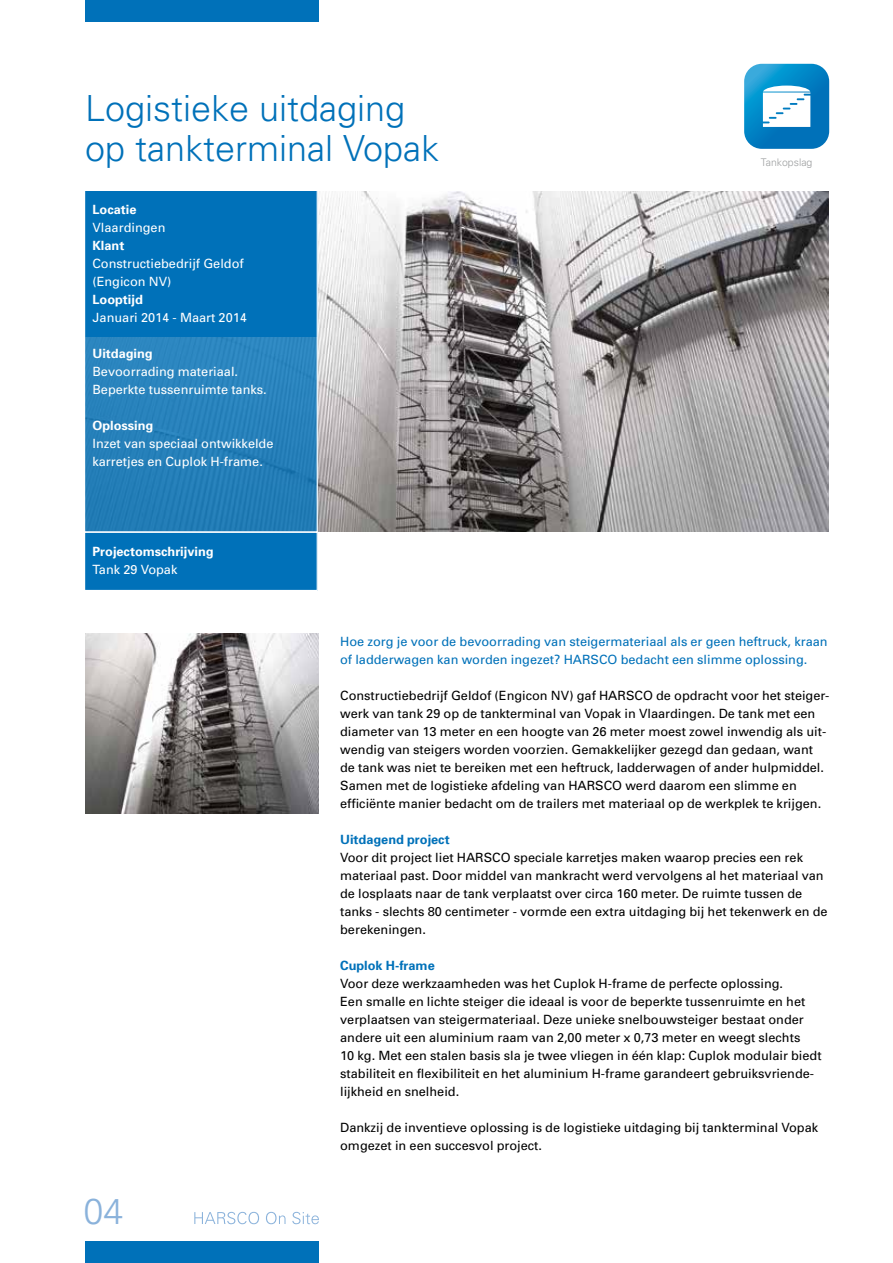
<style>
.page{position:relative;width:893px;height:1263px;background:#fff}
.page>*{position:absolute;margin:0;border:0;box-sizing:border-box;transform-origin:0 0}
.t1{font:300 36px/40.5px "Univers";color:#0071b9}
.t2{font:300 36px "Univers";color:#8ab2db}
.t3{font:12.75px/18px "Univers";color:#000}
.t4{font:12.75px/18px "Univers";color:#fff}
.t5{font:12.75px/18px "Univers";color:#0071b9}
.t6{font:700 12.75px "Univers";color:#fff}
.t7{font:700 12.75px "Univers";color:#0071b9}
.t8{font:300 10.5px "Univers";color:#9c9e9f}
</style>
<div class="page">
<svg style="left:744px;top:64px;width:85px;height:85px"></svg>
<img style="left:318px;top:191px;width:510px;height:340px">
<div style="left:84px;top:191px;width:234px;height:340px;background:#2781ba"></div>
<div style="left:84px;top:531px;width:234px;height:60px;background:#0071b9"></div>
<div style="left:84px;top:191px;width:234px;height:146px;background:#0071b9"></div>
<div style="left:84px;top:180px;width:234px;height:353px;border:1px solid #fff"></div>
<div style="left:84px;top:531px;width:234px;height:60px;border:1px solid #fff"></div>
<img style="left:85px;top:634px;width:234px;height:180px">
<div style="left:85px;top:0;width:234px;height:21px;background:#0071b9"></div>
<div style="left:85px;top:1242px;width:234px;height:21px;background:#0071b9"></div>
<svg style="left:194px;top:1212px;width:125px;height:12px"></svg>
<h1 class="t1" style="left:85px;top:86px;width:356px">Logistieke uitdaging op tankterminal Vopak</h1>
<p class="t6" style="left:92px;top:202px;width:45px">Locatie</p>
<p class="t4" style="left:92px;top:219px;width:74px">Vlaardingen</p>
<p class="t6" style="left:92px;top:238px;width:33px">Klant</p>
<p class="t4" style="left:92px;top:255px;width:153px">Constructiebedrijf Geldof (Engicon NV)</p>
<p class="t6" style="left:92px;top:292px;width:52px">Looptijd</p>
<p class="t4" style="left:92px;top:309px;width:156px">Januari 2014 - Maart 2014</p>
<p class="t6" style="left:92px;top:346px;width:62px">Uitdaging</p>
<p class="t4" style="left:92px;top:363px;width:176px">Bevoorrading materiaal.<br>Beperkte tussenruimte tanks.</p>
<p class="t6" style="left:92px;top:418px;width:62px">Oplossing</p>
<p class="t4" style="left:92px;top:435px;width:183px">Inzet van speciaal ontwikkelde karretjes en Cuplok H-frame.</p>
<p class="t6" style="left:92px;top:544px;width:123px">Projectomschrijving</p>
<p class="t4" style="left:92px;top:561px;width:86px">Tank 29 Vopak</p>
<p class="t8" style="left:761px;top:156px;width:53px">Tankopslag</p>
<h1 class="t2" style="left:83px;top:1189px;width:42px">04</h1>
<p class="t5" style="left:340px;top:633px;width:489px">Hoe zorg je voor de bevoorrading van steigermateriaal als er geen heftruck, kraan of ladderwagen kan worden ingezet? HARSCO bedacht een slimme oplossing.</p>
<p class="t3" style="left:340px;top:687px;width:491px">Constructiebedrijf Geldof (Engicon NV) gaf HARSCO de opdracht voor het steiger&shy;werk van tank 29 op de tankterminal van Vopak in Vlaardingen. De tank met een diameter van 13 meter en een hoogte van 26 meter moest zowel inwendig als uit&shy;wendig van steigers worden voorzien. Gemakkelijker gezegd dan gedaan, want de tank was niet te bereiken met een heftruck, ladderwagen of ander hulpmiddel.<br>Samen met de logistieke afdeling van HARSCO werd daarom een slimme en efficiënte manier bedacht om de trailers met materiaal op de werkplek te krijgen.</p>
<p class="t7" style="left:340px;top:832px;width:111px">Uitdagend project</p>
<p class="t3" style="left:340px;top:849px;width:489px">Voor dit project liet HARSCO speciale karretjes maken waarop precies een rek materiaal past. Door middel van mankracht werd vervolgens al het materiaal van de losplaats naar de tank verplaatst over circa 160 meter. De ruimte tussen de tanks - slechts 80 centimeter - vormde een extra uitdaging bij het tekenwerk en de berekeningen.</p>
<p class="t7" style="left:340px;top:958px;width:96px">Cuplok H-frame</p>
<p class="t3" style="left:340px;top:975px;width:483px">Voor deze werkzaamheden was het Cuplok H-frame de perfecte oplossing.<br>Een smalle en lichte steiger die ideaal is voor de beperkte tussenruimte en het verplaatsen van steigermateriaal. Deze unieke snelbouwsteiger bestaat onder andere uit een aluminium raam van 2,00 meter x 0,73 meter en weegt slechts<br>10 kg. Met een stalen basis sla je twee vliegen in één klap: Cuplok modulair biedt stabiliteit en flexibiliteit en het aluminium H-frame garandeert gebruiksvriende&shy;lijkheid en snelheid.</p>
<p class="t3" style="left:340px;top:1119px;width:480px">Dankzij de inventieve oplossing is de logistieke uitdaging bij tankterminal Vopak omgezet in een succesvol project.</p>
</div>
